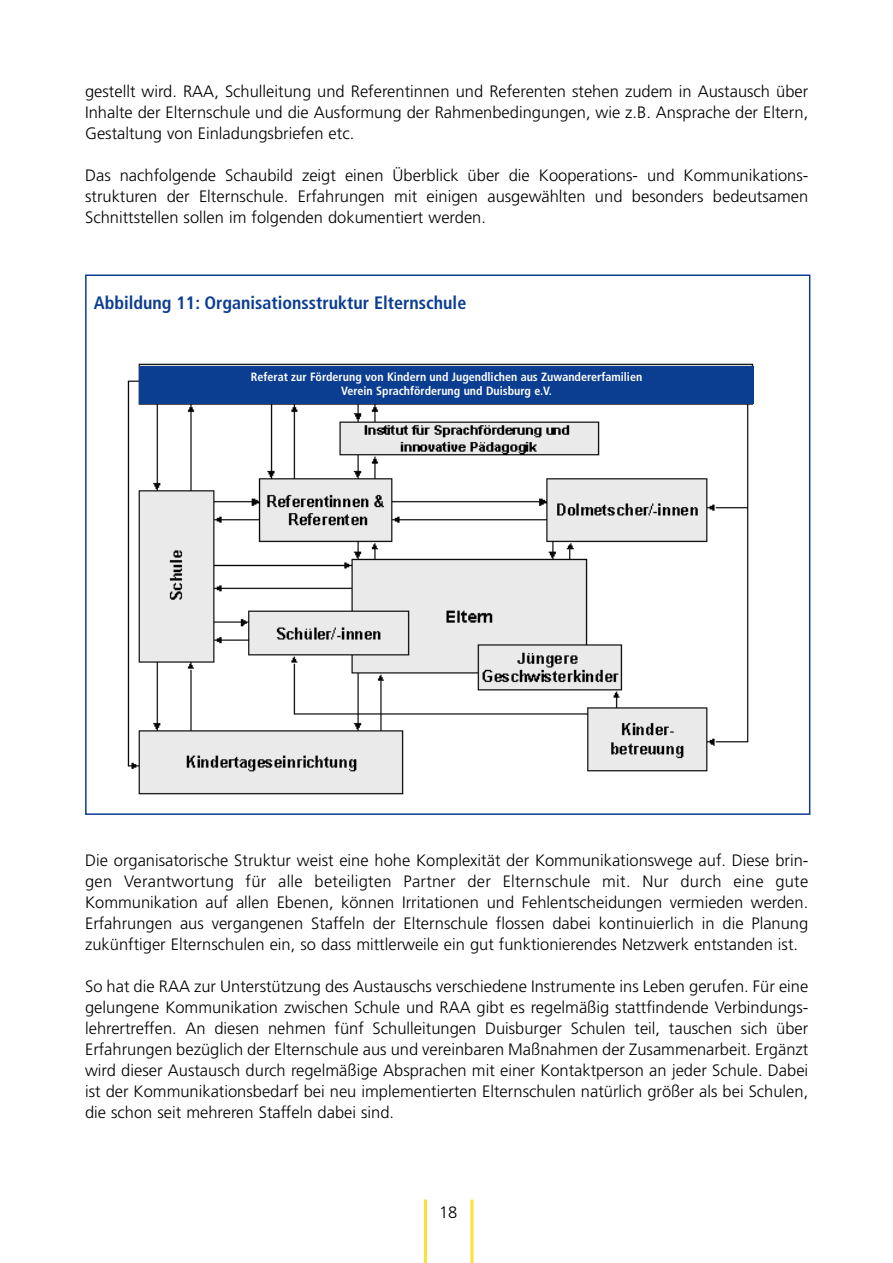
<style>
.page{position:relative;width:893px;height:1263px;background:#fff}
.page>*{position:absolute;margin:0;border:0;box-sizing:border-box;transform-origin:0 0}
.t1{font:700 condensed 18px "Frutiger";color:#0b3d91}
.t2{font:300 16.5px/21px "Frutiger";color:#000;text-align:justify}
.t3{font:700 condensed 12px/14.4px "Frutiger";color:#fff;text-align:center}
</style>
<div class="page">
<hr style="left:424px;top:1200px;width:3px;height:63px;background:#fede3a">
<hr style="left:470px;top:1200px;width:3px;height:63px;background:#fede3a">
<img style="left:127px;top:363px;width:627px;height:432px">
<div style="left:139px;top:366px;width:614px;height:38px;background:#0b3d91"></div>
<p class="t2" style="left:85px;top:82px;width:724px">gestellt wird. RAA, Schulleitung und Referentinnen und Referenten stehen zudem in Austausch über Inhalte der Elternschule und die Ausformung der Rahmenbedingungen, wie z.B. Ansprache der Eltern, Gestaltung von Einladungsbriefen etc.</p>
<p class="t2" style="left:85px;top:166px;width:724px">Das nachfolgende Schaubild zeigt einen Überblick über die Kooperations- und Kommunikations&shy;strukturen der Elternschule. Erfahrungen mit einigen ausgewählten und besonders bedeutsamen Schnittstellen sollen im folgenden dokumentiert werden.</p>
<p class="t1" style="left:94px;top:296px;width:374px">Abbildung 11: Organisationsstruktur Elternschule</p>
<p class="t3" style="left:251px;top:370px;width:393px">Referat zur Förderung von Kindern und Jugendlichen aus Zuwandererfamilien<br>Verein Sprachförderung und Duisburg e.V.</p>
<p class="t2" style="left:85px;top:851px;width:724px">Die organisatorische Struktur weist eine hohe Komplexität der Kommunikationswege auf. Diese brin&shy;gen Verantwortung für alle beteiligten Partner der Elternschule mit. Nur durch eine gute Kommunikation auf allen Ebenen, können Irritationen und Fehlentscheidungen vermieden werden.<br>Erfahrungen aus vergangenen Staffeln der Elternschule flossen dabei kontinuierlich in die Planung zukünftiger Elternschulen ein, so dass mittlerweile ein gut funktionierendes Netzwerk entstanden ist.</p>
<p class="t2" style="left:85px;top:977px;width:724px">So hat die RAA zur Unterstützung des Austauschs verschiedene Instrumente ins Leben gerufen. Für eine gelungene Kommunikation zwischen Schule und RAA gibt es regelmäßig stattfindende Verbindungs&shy;lehrertreffen. An diesen nehmen fünf Schulleitungen Duisburger Schulen teil, tauschen sich über Erfahrungen bezüglich der Elternschule aus und vereinbaren Maßnahmen der Zusammenarbeit. Ergänzt wird dieser Austausch durch regelmäßige Absprachen mit einer Kontaktperson an jeder Schule. Dabei ist der Kommunikationsbedarf bei neu implementierten Elternschulen natürlich größer als bei Schulen, die schon seit mehreren Staffeln dabei sind.</p>
<p class="t2" style="left:439px;top:1203px;width:20px">18</p>
</div>
